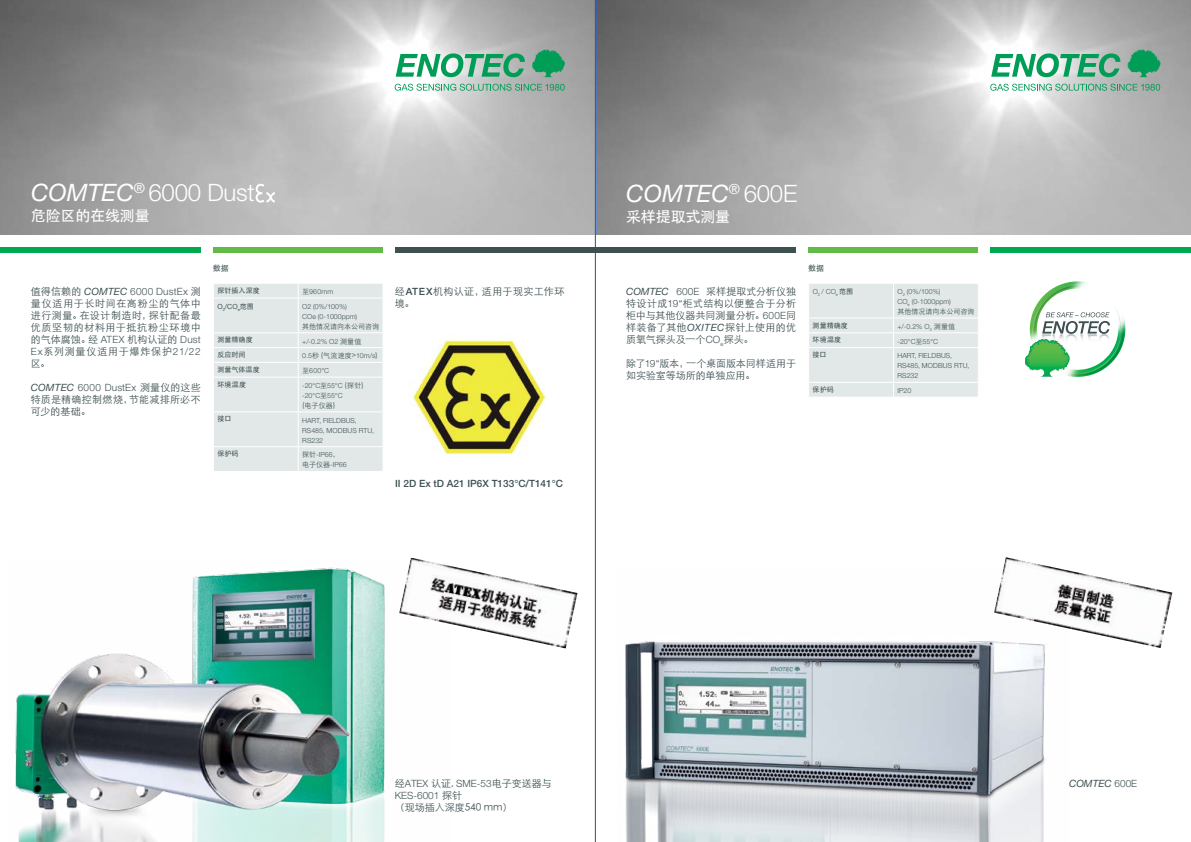
<style>
.page{position:relative;width:1191px;height:842px;background:#fff}
.page>*{position:absolute;margin:0;border:0;box-sizing:border-box;transform-origin:0 0}
.t1{font:300 24px "Helvetica Neue";letter-spacing:-.01em;color:#fff}
.t2{font:italic 24px "Helvetica Neue";letter-spacing:.005em;color:#fff}
.t3{font:15px "ST Heiti";letter-spacing:-.01em;color:#fff}
.t4{font:10px/12px "ST Xihei";letter-spacing:.01em;color:#3e5052;text-align:justify}
.t5{font:300 10px "Helvetica Neue";letter-spacing:.015em;color:#3e5052}
.t6{font:500 10px "Helvetica Neue";color:#3e5052}
.t7{font:10px/12px "ST Xihei";letter-spacing:.03em;color:#3e5052}
.t8{font:10px/12px "ST Xihei";letter-spacing:.045em;color:#3e5052}
.t9{font:italic 10px "Helvetica Neue";color:#3e5052}
.t10{font:8px "ST Heiti";color:#3e5052}
.t11{font:300 7px/10px "Helvetica Neue";color:#3e5052}
.t12{font:7px "ST Heiti";letter-spacing:.01em;color:#3e5052}
.t13{font:7px "ST Xihei";letter-spacing:-.005em;color:#3e5052}
.t14{font:7px "Helvetica Neue";color:#3e5052}
.s1{font-weight:400;font-style:italic}
.s2{font-weight:300;font-style:normal}
.s3{font-family:"ST Xihei";font-weight:400}
.s4{font-family:"Helvetica Neue";font-weight:300}
.s5{font-family:"ST Heiti"}
.s6{font-family:"Helvetica Neue";font-weight:500}
.s7{font-family:"Helvetica Neue";font-style:italic}
.s8{font-family:"ST Heiti";font-weight:400}
</style>
<div class="page">
<img style="left:0;top:0;width:1191px;height:235px">
<svg style="left:990px;top:84px;width:170px;height:7px"></svg>
<svg style="left:991px;top:53px;width:129px;height:24px"></svg>
<svg style="left:1127px;top:49px;width:33px;height:28px"></svg>
<svg style="left:395px;top:84px;width:169px;height:7px"></svg>
<svg style="left:396px;top:53px;width:129px;height:24px"></svg>
<svg style="left:532px;top:49px;width:32px;height:28px"></svg>
<img style="left:625px;top:641px;width:420px;height:201px">
<img style="left:15px;top:567px;width:370px;height:275px">
<div style="left:990px;top:247px;width:201px;height:6px;background:#00a94f"></div>
<div style="left:595px;top:247px;width:201px;height:6px;background:#3e5052"></div>
<div style="left:0;top:247px;width:201px;height:6px;background:#00a94f"></div>
<div style="left:213px;top:247px;width:170px;height:6px;background:#62bb46"></div>
<div style="left:395px;top:247px;width:200px;height:6px;background:#3e5052"></div>
<div style="left:808px;top:247px;width:170px;height:6px;background:#62bb46"></div>
<svg style="left:255px;top:184px;width:20px;height:19px"></svg>
<div style="left:809px;top:284px;width:169px;height:113px;background:#e2e8e8"></div>
<div style="left:214px;top:284px;width:169px;height:187px;background:#e2e8e8"></div>
<img style="left:409px;top:339px;width:136px;height:116px">
<img style="left:994px;top:557px;width:178px;height:91px">
<svg style="left:1025px;top:281px;width:101px;height:96px"></svg>
<img style="left:399px;top:558px;width:178px;height:90px">
<hr style="left:595px;top:0;width:1px;height:842px;background:#3e5052">
<h1 class="t1" style="left:31px;top:178px;width:225px"><span class="s1">COMTEC</span><sup>®</sup> 6000 Dust</h1>
<h2 class="t3" style="left:31px;top:209px;width:120px">危险区的在线测量</h2>
<h1 class="t2" style="left:626px;top:179px;width:172px">COMTEC<sup>®</sup> <span class="s2">600E</span></h1>
<h2 class="t3" style="left:626px;top:209px;width:106px">采样提取式测量</h2>
<p class="t5" style="left:31px;top:285px;width:171px"><span class="s3">值得信赖的</span> <span class="s1">COMTEC</span> 6000 DustEx <span class="s3">测</span></p>
<p class="t4" style="left:31px;top:297px;width:171px">量仪适用于长时间在高粉尘的气体中进行测量。在设计制造时，探针配备最优质坚韧的材料用于抵抗粉尘环境中的气体腐蚀。经 <span class="s4">ATEX</span> 机构认证的 <span class="s4">Dust Ex</span>系列测量仪适用于爆炸保护<span class="s4">21/22</span>区。</p>
<p class="t5" style="left:31px;top:381px;width:171px"><span class="s1">COMTEC</span> 6000 DustEx <span class="s3">测量仪的这些</span></p>
<p class="t7" style="left:31px;top:393px;width:171px">特质是精确控制燃烧，节能减排所必不可少的基础。</p>
<p class="t10" style="left:213px;top:264px;width:17px">数据</p>
<p class="t10" style="left:808px;top:264px;width:17px">数据</p>
<p class="t12" style="left:217px;top:287px;width:44px">探针插入深度</p>
<p class="t11" style="left:302px;top:286px;width:33px"><span class="s3">至</span>960mm</p>
<p class="t14" style="left:217px;top:300px;width:38px">O<sub>2</sub>/CO<sub>e</sub><span class="s5">范围</span></p>
<p class="t11" style="left:302px;top:301px;width:56px">O2 (0%/100%)<br>COe (0-1000ppm)</p>
<p class="t13" style="left:302px;top:323px;width:78px">其他情况请向本公司咨询</p>
<p class="t12" style="left:217px;top:336px;width:37px">测量精确度</p>
<p class="t11" style="left:302px;top:336px;width:61px">+/-0.2% O2 <span class="s3">测量值</span></p>
<p class="t12" style="left:217px;top:351px;width:30px">反应时间</p>
<p class="t11" style="left:302px;top:351px;width:77px">0.5<span class="s3">秒 (气流速度&gt;</span>10m/s<span class="s3">)</span></p>
<p class="t12" style="left:217px;top:366px;width:44px">测量气体温度</p>
<p class="t11" style="left:302px;top:365px;width:28px"><span class="s3">至</span>600°C</p>
<p class="t12" style="left:217px;top:381px;width:30px">环境温度</p>
<p class="t11" style="left:302px;top:380px;width:63px">-20°C<span class="s3">至</span>55°C <span class="s3">(探针) </span>-20°C<span class="s3">至</span>55°C</p>
<p class="t13" style="left:302px;top:402px;width:35px">(电子仪器)</p>
<p class="t12" style="left:217px;top:415px;width:15px">接口</p>
<p class="t11" style="left:302px;top:415px;width:74px">HART, FIELDBUS,<br>RS485, MODBUS RTU,<br>RS232</p>
<p class="t12" style="left:217px;top:450px;width:22px">保护码</p>
<p class="t11" style="left:302px;top:450px;width:46px"><span class="s3">探针</span>-IP66<span class="s3">，电子仪器</span>-IP66</p>
<p class="t8" style="left:395px;top:285px;width:171px">经<span class="s6">ATEX</span>机构认证，适用于现实工作环境。</p>
<p class="t6" style="left:395px;top:477px;width:169px">II 2D Ex tD A21 IP6X T133°C/T141°C</p>
<p class="t4" style="left:626px;top:285px;width:171px"><span class="s7">COMTEC</span> <span class="s4">600E</span> 采样提取式分析仪独特设计成<span class="s4">19“</span>柜式结构以便整合于分析柜中与其他仪器共同测量分析。<span class="s4">600E</span>同样装备了其他<span class="s7">OXITEC</span>探针上使用的优质氧气探头及一个<span class="s4">CO</span><sub>e</sub>探头。</p>
<p class="t4" style="left:626px;top:357px;width:171px">除了<span class="s4">19“</span>版本，一个桌面版本同样适用于如实验室等场所的单独应用。</p>
<p class="t11" style="left:812px;top:286px;width:42px">O<sub>2</sub> / CO<sub>e</sub> <span class="s8">范围</span></p>
<p class="t11" style="left:897px;top:286px;width:55px">O<sub>2</sub> (0%/100%)<br>CO<sub>e</sub> (0-1000ppm)</p>
<p class="t13" style="left:897px;top:308px;width:78px">其他情况请向本公司咨询</p>
<p class="t12" style="left:812px;top:322px;width:37px">测量精确度</p>
<p class="t11" style="left:897px;top:321px;width:59px">+/-0.2% O<sub>2</sub> <span class="s3">测量值</span></p>
<p class="t12" style="left:812px;top:336px;width:30px">环境温度</p>
<p class="t11" style="left:897px;top:336px;width:42px">-20°C<span class="s3">至</span>55°C</p>
<p class="t12" style="left:812px;top:351px;width:15px">接口</p>
<p class="t11" style="left:897px;top:351px;width:74px">HART, FIELDBUS,<br>RS485, MODBUS RTU,<br>RS232</p>
<p class="t12" style="left:812px;top:386px;width:22px">保护码</p>
<p class="t11" style="left:897px;top:385px;width:15px">IP20</p>
<p class="t4" style="left:395px;top:777px;width:158px">经<span class="s4">ATEX</span> 认证, <span class="s4">SME-53</span>电子变送器与</p>
<p class="t5" style="left:395px;top:789px;width:69px">KES-6001 <span class="s3">探针</span></p>
<p class="t4" style="left:395px;top:801px;width:119px">（现场插入深度540 mm）</p>
<p class="t9" style="left:1069px;top:777px;width:69px">COMTEC <span class="s2">600E</span></p>
</div>
